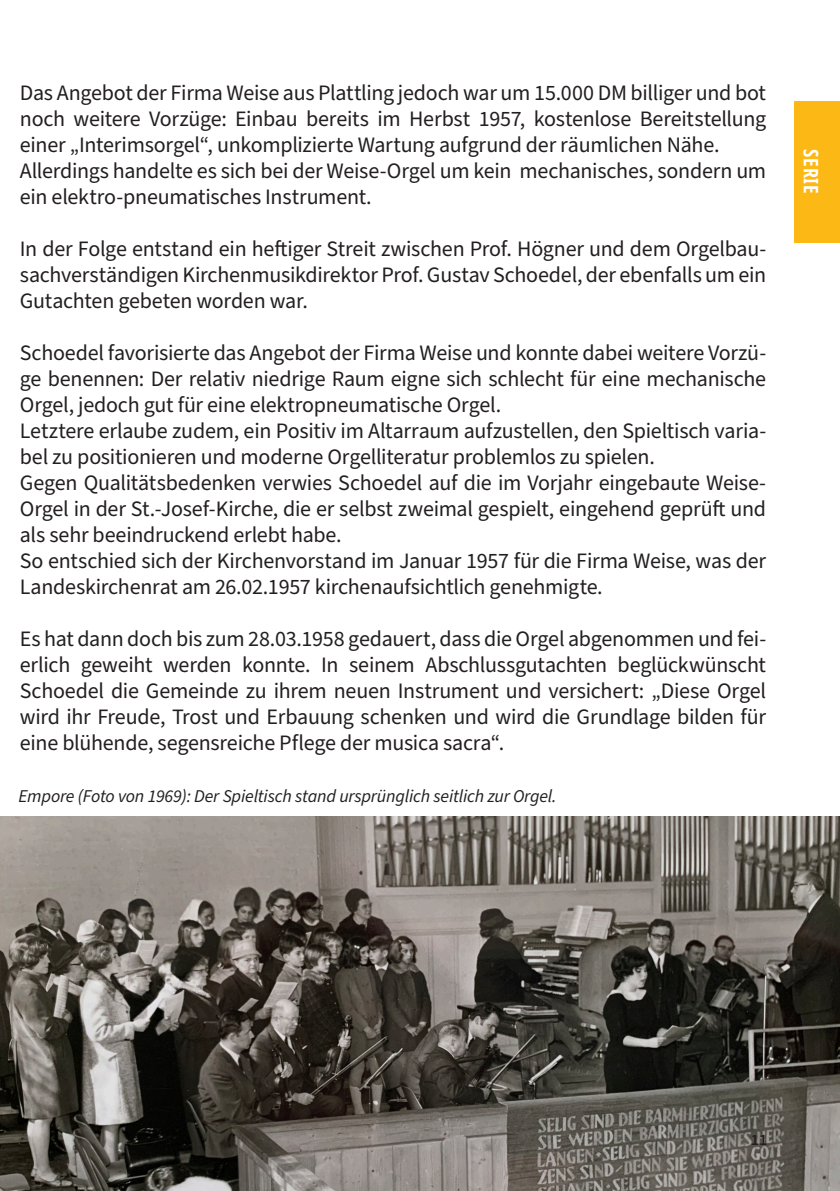
<style>
.page{position:relative;width:840px;height:1191px;background:#fff}
.page>*{position:absolute;margin:0;border:0;box-sizing:border-box;transform-origin:0 0}
.a_fließtext_serif_10{font:22px/26px "Source Sans Pro";letter-spacing:-.01em;color:#231f20;text-align:justify}
.a_rubrik_10pt{font:700 condensed 20px "Open Sans";letter-spacing:.04em;color:#fff}
.a_fließtext_serif_10-2{font:italic 18px "Source Sans Pro";letter-spacing:-.01em;color:#231f20}
.t1{font:600 16px "Source Sans Pro";color:#231f20}
</style>
<div class="page">
<div style="left:794px;top:101px;width:45px;height:141px;background:#fcb814"></div>
<img style="left:0;top:816px;width:839px;height:375px">
<p class="a_fließtext_serif_10" style="left:20px;top:80px;width:747px">Das Angebot der Firma Weise aus Plattling jedoch war um 15.000 DM billiger und bot noch weitere Vorzüge: Einbau bereits im Herbst 1957, kostenlose Bereitstellung einer „Interimsorgel“, unkomplizierte Wartung aufgrund der räumlichen Nähe.</p>
<p class="a_fließtext_serif_10" style="left:20px;top:158px;width:747px">Allerdings handelte es sich bei der Weise-Orgel um kein mechanisches, sondern um ein elektro-pneumatisches Instrument.</p>
<p class="a_fließtext_serif_10" style="left:20px;top:236px;width:747px">In der Folge entstand ein heftiger Streit zwischen Prof. Högner und dem Orgelbau&shy;sachverständigen Kirchenmusikdirektor Prof. Gustav Schoedel, der ebenfalls um ein Gutachten gebeten worden war.</p>
<p class="a_fließtext_serif_10" style="left:20px;top:340px;width:747px">Schoedel favorisierte das Angebot der Firma Weise und konnte dabei weitere Vorzü&shy;ge benennen: Der relativ niedrige Raum eigne sich schlecht für eine mechanische Orgel, jedoch gut für eine elektropneumatische Orgel.</p>
<p class="a_fließtext_serif_10" style="left:20px;top:418px;width:747px">Letztere erlaube zudem, ein Positiv im Altarraum aufzustellen, den Spieltisch varia&shy;bel zu positionieren und moderne Orgelliteratur problemlos zu spielen.</p>
<p class="a_fließtext_serif_10" style="left:20px;top:470px;width:747px">Gegen Qualitätsbedenken verwies Schoedel auf die im Vorjahr eingebaute Weise-Orgel in der St.-Josef-Kirche, die er selbst zweimal gespielt, eingehend geprüft und als sehr beeindruckend erlebt habe.</p>
<p class="a_fließtext_serif_10" style="left:20px;top:548px;width:747px">So entschied sich der Kirchenvorstand im Januar 1957 für die Firma Weise, was der<br>Landeskirchenrat am 26.02.1957 kirchenaufsichtlich genehmigte.</p>
<p class="a_fließtext_serif_10" style="left:20px;top:626px;width:747px">Es hat dann doch bis zum 28.03.1958 gedauert, dass die Orgel abgenommen und fei&shy;erlich geweiht werden konnte. In seinem Abschlussgutachten beglückwünscht Schoedel die Gemeinde zu ihrem neuen Instrument und versichert: „Diese Orgel wird ihr Freude, Trost und Erbauung schenken und wird die Grundlage bilden für eine blühende, segensreiche Pflege der musica sacra“.</p>
<p class="a_fließtext_serif_10-2" style="left:18px;top:784px;width:539px">Empore (Foto von 1969): Der Spieltisch stand ursprünglich seitlich zur Orgel.</p>
<p class="a_rubrik_10pt" style="left:824px;top:149px;width:46px;rotate:90deg">SERIE</p>
<p class="t1" style="left:750px;top:1129px;width:18px">11</p>
</div>
